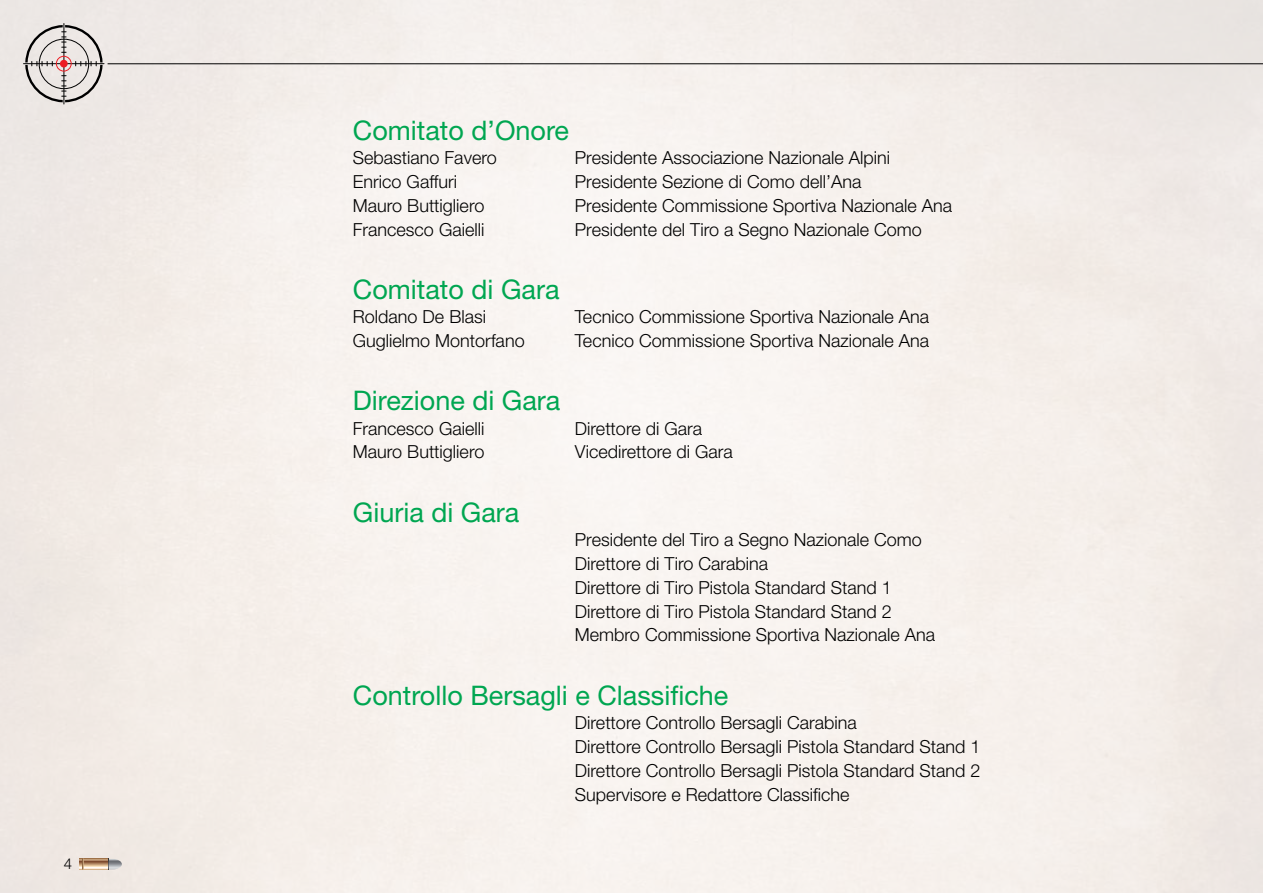
<style>
.page{position:relative;width:1263px;height:893px;background:#fff}
.page>*{position:absolute;margin:0;border:0;box-sizing:border-box;transform-origin:0 0}
.t1{font:27px "Helvetica Neue LT Std";color:#00a651}
.t2{font:300 18px/24px "Helvetica Neue LT Std";color:#000}
.t3{font:300 15px "Helvetica Neue LT Std";color:#000}
</style>
<div class="page">
<img style="left:0;top:0;width:1263px;height:893px">
<hr style="left:24px;top:63px;width:80px;height:1px;background:#000">
<hr style="left:63px;top:24px;width:1px;height:80px;background:#000">
<svg style="left:25px;top:25px;width:78px;height:77px;background:#cac5c3"></svg>
<div style="left:61px;top:60px;width:6px;height:7px;background:#ed1d24;border-radius:50%"></div>
<div style="left:60px;top:60px;width:8px;height:8px;border:1px solid #ed1d24;border-radius:50%"></div>
<div style="left:56px;top:56px;width:16px;height:16px;border:1px solid #ed1d24;border-radius:50%"></div>
<div style="left:39px;top:39px;width:50px;height:50px;border:1px solid #000;border-radius:50%"></div>
<hr style="left:108px;top:63px;width:1155px;height:1px;background:#000">
<svg style="left:84px;top:858px;width:24px;height:12px"></svg>
<svg style="left:80px;top:858px;width:4px;height:12px"></svg>
<svg style="left:108px;top:858px;width:14px;height:12px"></svg>
<p class="t3" style="left:64px;top:854px;width:10px">4</p>
<h1 class="t1" style="left:353px;top:115px;width:218px">Comitato d’Onore</h1>
<p class="t2" style="left:353px;top:146px;width:145px">Sebastiano Favero</p>
<p class="t2" style="left:575px;top:146px;width:317px">Presidente Associazione Nazionale Alpini</p>
<p class="t2" style="left:353px;top:170px;width:106px">Enrico Gaffuri</p>
<p class="t2" style="left:575px;top:170px;width:288px">Presidente Sezione di Como dell’Ana</p>
<p class="t2" style="left:353px;top:194px;width:133px">Mauro Buttigliero</p>
<p class="t2" style="left:575px;top:194px;width:379px">Presidente Commissione Sportiva Nazionale Ana</p>
<p class="t2" style="left:353px;top:218px;width:133px">Francesco Gaielli</p>
<p class="t2" style="left:575px;top:218px;width:348px">Presidente del Tiro a Segno Nazionale Como</p>
<h1 class="t1" style="left:353px;top:274px;width:208px">Comitato di Gara</h1>
<p class="t2" style="left:353px;top:305px;width:135px">Roldano De Blasi</p>
<p class="t2" style="left:575px;top:305px;width:356px">Tecnico Commissione Sportiva Nazionale Ana</p>
<p class="t2" style="left:353px;top:329px;width:173px">Guglielmo Montorfano</p>
<p class="t2" style="left:575px;top:329px;width:356px">Tecnico Commissione Sportiva Nazionale Ana</p>
<h1 class="t1" style="left:353px;top:385px;width:209px">Direzione di Gara</h1>
<p class="t2" style="left:353px;top:416px;width:133px">Francesco Gaielli</p>
<p class="t2" style="left:575px;top:416px;width:129px">Direttore di Gara</p>
<p class="t2" style="left:353px;top:440px;width:133px">Mauro Buttigliero</p>
<p class="t2" style="left:575px;top:440px;width:159px">Vicedirettore di Gara</p>
<h1 class="t1" style="left:353px;top:496px;width:168px">Giuria di Gara</h1>
<p class="t2" style="left:575px;top:527px;width:362px">Presidente del Tiro a Segno Nazionale Como Direttore di Tiro Carabina<br>Direttore di Tiro Pistola Standard Stand 1<br>Direttore di Tiro Pistola Standard Stand 2<br>Membro Commissione Sportiva Nazionale Ana</p>
<h1 class="t1" style="left:353px;top:679px;width:377px">Controllo Bersagli e Classifiche</h1>
<p class="t2" style="left:575px;top:710px;width:407px">Direttore Controllo Bersagli Carabina<br>Direttore Controllo Bersagli Pistola Standard Stand 1<br>Direttore Controllo Bersagli Pistola Standard Stand 2<br>Supervisore e Redattore Classifiche</p>
</div>
